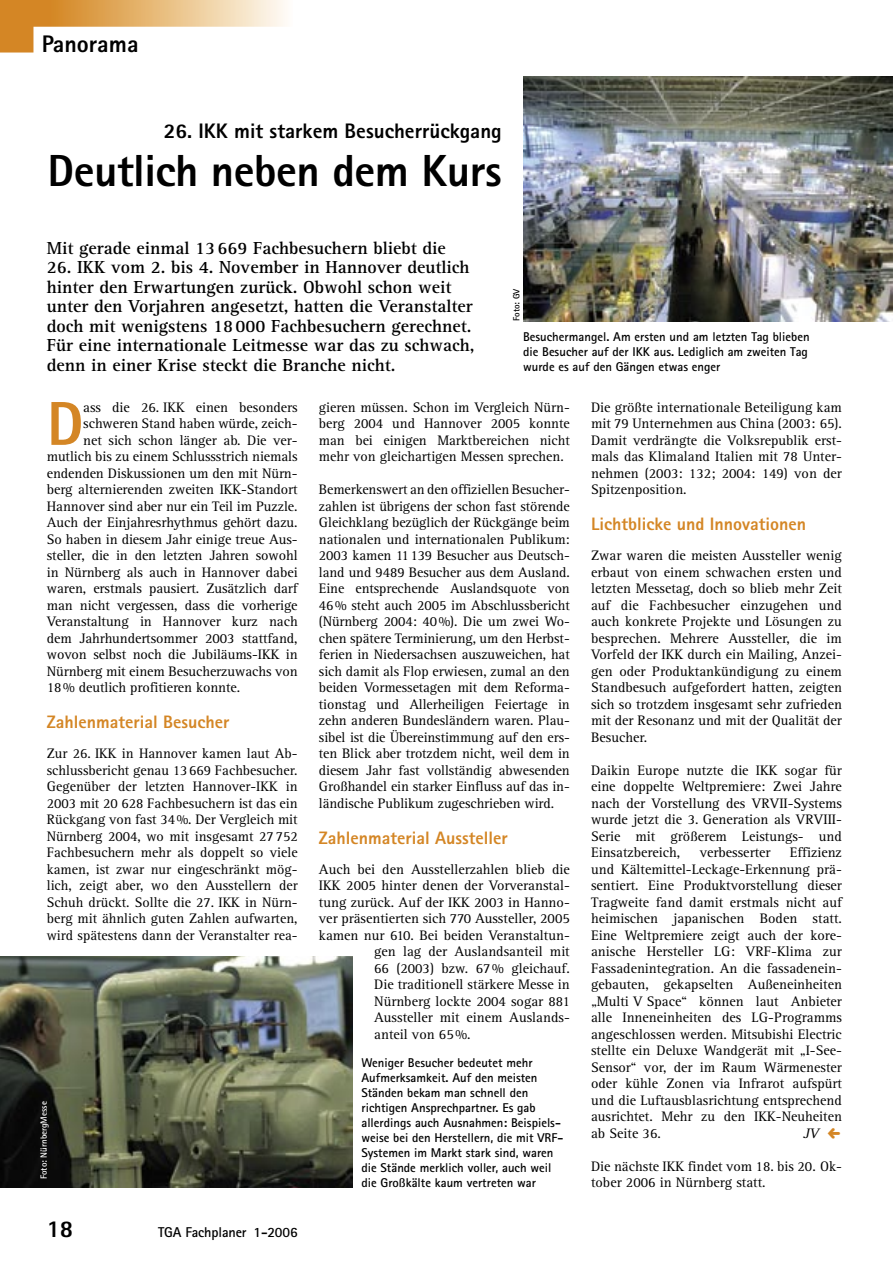
<style>
.page{position:relative;width:893px;height:1263px;background:#fff}
.page>*{position:absolute;margin:0;border:0;box-sizing:border-box;transform-origin:0 0}
.T01c_Grund_m_Ini{font:800 62.1px "Rotis Sans Serif";color:#d48625}
.T08b_HÜ{font:800 45px "Rotis Sans Serif";letter-spacing:-.01em;color:#000}
.t1{font:800 24px "Rotis Sans Serif";color:#000}
.T08a_Dach{font:800 21px "Rotis Sans Serif";color:#000}
.T08c_Vorspann{font:700 18px/19.5px "Rotis Serif";color:#000}
.T04a_ZÜ_1{font:800 18px "Rotis Sans Serif";color:#d48625}
.T01a_Grund{font:14.25px/16.5px "Rotis Serif";color:#000;text-align:justify}
.T01b_Grund_n_ZÜ{font:14.25px/16.5px "Rotis Serif";color:#000;text-align:justify}
.T01c_Grund_m_Ini-2{font:14.25px "Rotis Serif";letter-spacing:-.005em;color:#000}
.t2{font:700 14.25px "Rotis Sans Serif";letter-spacing:-.01em;color:#000}
.T01a_Grund-2{font:italic 14.25px "Rotis Serif";color:#000}
.T02_BU_Autor{font:700 12.75px/15px "Rotis Sans Serif";color:#000}
.T02_BU_Autor-2{font:700 9px "Rotis Sans Serif";color:#fff}
.T07a_Foto{font:700 9px "Rotis Sans Serif";color:#000}
</style>
<div class="page">
<svg style="left:0;top:0;width:285px;height:53px"></svg>
<img style="left:523px;top:77px;width:370px;height:244px">
<img style="left:0;top:956px;width:353px;height:231px">
<p class="t1" style="left:42px;top:29px;width:98px">Panorama</p>
<p class="T08a_Dach" style="left:164px;top:117px;width:339px">26. IKK mit starkem Besucherrückgang</p>
<p class="T08b_HÜ" style="left:47px;top:142px;width:456px">Deutlich neben dem Kurs</p>
<p class="T08c_Vorspann" style="left:47px;top:238px;width:400px">Mit gerade einmal 13 669 Fachbesuchern bliebt die</p>
<p class="T08c_Vorspann" style="left:47px;top:258px;width:429px">26. IKK vom 2. bis 4. November in Hannover deutlich hinter den Erwartungen zurück. Obwohl schon weit unter den Vorjahren angesetzt, hatten die Veranstalter doch mit wenigstens 18 000 Fachbesuchern gerechnet.<br>Für eine internationale Leitmesse war das zu schwach, denn in einer Krise steckt die Branche nicht.</p>
<p class="T07a_Foto" style="left:511px;top:321px;width:34px;rotate:-90deg">Foto: GV</p>
<p class="T02_BU_Autor" style="left:523px;top:329px;width:288px">Besuchermangel. Am ersten und am letzten Tag blieben die Besucher auf der IKK aus. Lediglich am zweiten Tag wurde es auf den Gängen etwas enger</p>
<p class="T01c_Grund_m_Ini" style="left:47px;top:384px;width:38px">D</p>
<p class="T01c_Grund_m_Ini-2" style="left:83px;top:399px;width:216px">ass die 26. IKK einen besonders</p>
<p class="T01c_Grund_m_Ini-2" style="left:83px;top:415px;width:216px">schweren Stand haben würde, zeich-</p>
<p class="T01c_Grund_m_Ini-2" style="left:83px;top:432px;width:216px">net sich schon länger ab. Die ver-</p>
<p class="T01c_Grund_m_Ini-2" style="left:47px;top:448px;width:252px">mutlich bis zu einem Schlussstrich niemals</p>
<p class="T01c_Grund_m_Ini-2" style="left:47px;top:465px;width:252px">endenden Diskussionen um den mit Nürn-</p>
<p class="T01c_Grund_m_Ini-2" style="left:47px;top:481px;width:252px">berg alternierenden zweiten IKK-Standort</p>
<p class="T01c_Grund_m_Ini-2" style="left:47px;top:498px;width:252px">Hannover sind aber nur ein Teil im Puzzle.</p>
<p class="T01c_Grund_m_Ini-2" style="left:47px;top:514px;width:252px">Auch der Einjahresrhythmus gehört dazu.</p>
<p class="T01c_Grund_m_Ini-2" style="left:47px;top:531px;width:252px">So haben in diesem Jahr einige treue Aus-</p>
<p class="T01c_Grund_m_Ini-2" style="left:47px;top:547px;width:252px">steller, die in den letzten Jahren sowohl</p>
<p class="T01c_Grund_m_Ini-2" style="left:47px;top:564px;width:252px">in Nürnberg als auch in Hannover dabei</p>
<p class="T01c_Grund_m_Ini-2" style="left:47px;top:580px;width:252px">waren, erstmals pausiert. Zusätzlich darf</p>
<p class="T01c_Grund_m_Ini-2" style="left:47px;top:597px;width:252px">man nicht vergessen, dass die vorherige</p>
<p class="T01c_Grund_m_Ini-2" style="left:47px;top:613px;width:252px">Veranstaltung in Hannover kurz nach</p>
<p class="T01c_Grund_m_Ini-2" style="left:47px;top:630px;width:252px">dem Jahrhundertsommer 2003 stattfand,</p>
<p class="T01c_Grund_m_Ini-2" style="left:47px;top:646px;width:252px">wovon selbst noch die Jubiläums-IKK in</p>
<p class="T01c_Grund_m_Ini-2" style="left:47px;top:663px;width:252px">Nürnberg mit einem Besucherzuwachs von</p>
<p class="T01c_Grund_m_Ini-2" style="left:47px;top:679px;width:195px">18 % deutlich profitieren konnte.</p>
<p class="T04a_ZÜ_1" style="left:47px;top:711px;width:184px">Zahlenmaterial Besucher</p>
<p class="T01b_Grund_n_ZÜ" style="left:47px;top:746px;width:252px">Zur 26. IKK in Hannover kamen laut Ab&shy;schlussbericht genau 13 669 Fachbesucher.<br>Gegenüber der letzten Hannover-IKK in 2003 mit 20 628 Fachbesuchern ist das ein Rückgang von fast 34 %. Der Vergleich mit Nürnberg 2004, wo mit insgesamt 27 752<br>Fachbesuchern mehr als doppelt so viele kamen, ist zwar nur eingeschränkt mög&shy;lich, zeigt aber, wo den Ausstellern der Schuh drückt. Sollte die 27. IKK in Nürn&shy;berg mit ähnlich guten Zahlen aufwarten, wird spätestens dann der Veranstalter rea-</p>
<p class="T02_BU_Autor-2" style="left:38px;top:1179px;width:79px;rotate:-90deg">Foto: NürnbergMesse</p>
<p class="t1" style="left:47px;top:1213px;width:28px">18</p>
<p class="t2" style="left:158px;top:1223px;width:141px">TGA Fachplaner 1-2006</p>
<p class="T01b_Grund_n_ZÜ" style="left:319px;top:399px;width:252px">gieren müssen. Schon im Vergleich Nürn&shy;berg 2004 und Hannover 2005 konnte man bei einigen Marktbereichen nicht mehr von gleichartigen Messen sprechen.</p>
<p class="T01a_Grund" style="left:319px;top:482px;width:252px">Bemerkenswert an den offiziellen Besucher&shy;zahlen ist übrigens der schon fast störende Gleichklang bezüglich der Rückgänge beim nationalen und internationalen Publikum:<br>2003 kamen 11 139 Besucher aus Deutsch&shy;land und 9489 Besucher aus dem Ausland.<br>Eine entsprechende Auslandsquote von 46 % steht auch 2005 im Abschlussbericht (Nürnberg 2004: 40 %). Die um zwei Wo&shy;chen spätere Terminierung, um den Herbst&shy;ferien in Niedersachsen auszuweichen, hat sich damit als Flop erwiesen, zumal an den beiden Vormessetagen mit dem Reforma&shy;tionstag und Allerheiligen Feiertage in zehn anderen Bundesländern waren. Plau&shy;sibel ist die Übereinstimmung auf den ers&shy;ten Blick aber trotzdem nicht, weil dem in diesem Jahr fast vollständig abwesenden Großhandel ein starker Einfluss auf das in&shy;ländische Publikum zugeschrieben wird.</p>
<p class="T04a_ZÜ_1" style="left:319px;top:826px;width:190px">Zahlenmaterial Aussteller</p>
<p class="T01b_Grund_n_ZÜ" style="left:319px;top:861px;width:252px">Auch bei den Ausstellerzahlen blieb die</p>
<p class="T01b_Grund_n_ZÜ" style="left:319px;top:878px;width:252px">IKK 2005 hinter denen der Vorveranstal-</p>
<p class="T01b_Grund_n_ZÜ" style="left:319px;top:894px;width:252px">tung zurück. Auf der IKK 2003 in Hanno-</p>
<p class="T01b_Grund_n_ZÜ" style="left:319px;top:911px;width:252px">ver präsentierten sich 770 Aussteller, 2005</p>
<p class="T01b_Grund_n_ZÜ" style="left:319px;top:927px;width:252px">kamen nur 610. Bei beiden Veranstaltun-</p>
<p class="T01b_Grund_n_ZÜ" style="left:374px;top:944px;width:197px">gen lag der Auslandsanteil mit</p>
<p class="T01b_Grund_n_ZÜ" style="left:374px;top:960px;width:197px">66 (2003) bzw. 67 % gleichauf.</p>
<p class="T01b_Grund_n_ZÜ" style="left:374px;top:977px;width:197px">Die traditionell stärkere Messe in</p>
<p class="T01b_Grund_n_ZÜ" style="left:374px;top:993px;width:197px">Nürnberg lockte 2004 sogar 881</p>
<p class="T01b_Grund_n_ZÜ" style="left:374px;top:1010px;width:197px">Aussteller mit einem Auslands-</p>
<p class="T01b_Grund_n_ZÜ" style="left:374px;top:1026px;width:98px">anteil von 65 %.</p>
<p class="T02_BU_Autor" style="left:361px;top:1055px;width:203px">Weniger Besucher bedeutet mehr Aufmerksamkeit. Auf den meisten Ständen bekam man schnell den richtigen Ansprechpartner. Es gab allerdings auch Ausnahmen: Beispiels&shy;weise bei den Herstellern, die mit VRF-Systemen im Markt stark sind, waren die Stände merklich voller, auch weil die Großkälte kaum vertreten war</p>
<p class="T01a_Grund" style="left:591px;top:399px;width:252px">Die größte internationale Beteiligung kam mit 79 Unternehmen aus China (2003: 65).<br>Damit verdrängte die Volksrepublik erst&shy;mals das Klimaland Italien mit 78 Unter&shy;nehmen (2003: 132; 2004: 149) von der Spitzenposition.</p>
<p class="T04a_ZÜ_1" style="left:591px;top:513px;width:216px">Lichtblicke und Innovationen</p>
<p class="T01b_Grund_n_ZÜ" style="left:591px;top:548px;width:252px">Zwar waren die meisten Aussteller wenig erbaut von einem schwachen ersten und letzten Messetag, doch so blieb mehr Zeit auf die Fachbesucher einzugehen und auch konkrete Projekte und Lösungen zu besprechen. Mehrere Aussteller, die im Vorfeld der IKK durch ein Mailing, Anzei&shy;gen oder Produktankündigung zu einem Standbesuch aufgefordert hatten, zeigten sich so trotzdem insgesamt sehr zufrieden mit der Resonanz und mit der Qualität der Besucher.</p>
<p class="T01a_Grund" style="left:591px;top:762px;width:252px">Daikin Europe nutzte die IKK sogar für eine doppelte Weltpremiere: Zwei Jahre nach der Vorstellung des VRVII-Systems wurde jetzt die 3. Generation als VRVIII-Serie mit größerem Leistungs- und Einsatzbereich,</p>
<p class="T01a_Grund" style="left:591px;top:845px;width:252px;text-indent:199px">Effizienz und Kältemittel-Leckage-Erkennung prä&shy;sentiert. Eine Produktvorstellung dieser Tragweite fand damit erstmals nicht auf heimischen japanischen Boden statt.<br>Eine Weltpremiere zeigt auch der kore&shy;anische Hersteller LG: VRF-Klima zur Fassadenintegration. An die fassadenein&shy;gebauten, gekapselten Außeneinheiten „Multi V Space“ können laut Anbieter alle Inneneinheiten des LG-Programms angeschlossen werden. Mitsubishi Electric stellte ein Deluxe Wandgerät mit „I-See-Sensor“ vor, der im Raum Wärmenester oder kühle Zonen via Infrarot aufspürt und die Luftausblasrichtung entsprechend ausrichtet. Mehr zu den IKK-Neuheiten ab Seite 36.</p>
<p class="T01a_Grund" style="left:700px;top:845px;width:72px">verbesserter</p>
<p class="T01a_Grund-2" style="left:803px;top:1125px;width:17px">JV</p>
<p class="T01a_Grund" style="left:591px;top:1158px;width:252px">Die nächste IKK findet vom 18. bis 20. Ok&shy;tober 2006 in Nürnberg statt.</p>
</div>
